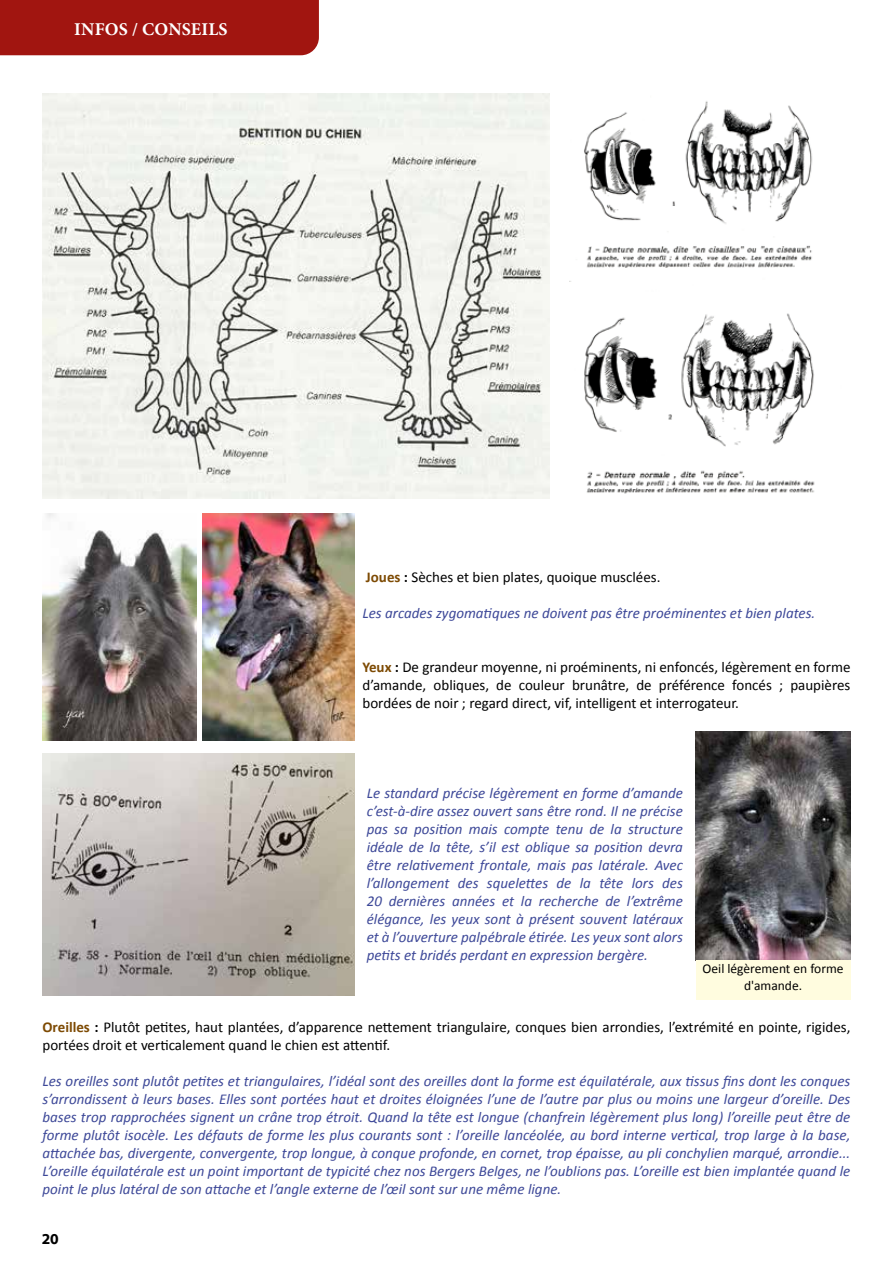
<style>
.page{position:relative;width:893px;height:1263px;background:#fff}
.page>*{position:absolute;margin:0;border:0;box-sizing:border-box;transform-origin:0 0}
.t1{font:700 18px "Minion Pro";letter-spacing:.01em;color:#fff}
.t2{font:italic 15px/18px "Calibri";color:#3d4898;text-align:justify}
.t3{font:15px/18px "Calibri";color:#000;text-align:justify}
.t4{font:700 15px "Myriad Web Pro";color:#000}
.t5{font:13.5px/16.5px "Calibri";color:#000;text-align:center}
.s1{font-weight:700;color:#7d4a03}
.s2{font-weight:700}
</style>
<div class="page">
<div style="left:0;top:0;width:319px;height:55px;background:#a11510"></div>
<img style="left:43px;top:94px;width:507px;height:404px">
<img style="left:569px;top:101px;width:246px;height:393px">
<img style="left:43px;top:513px;width:154px;height:228px">
<img style="left:202px;top:513px;width:152px;height:228px">
<img style="left:696px;top:732px;width:154px;height:228px">
<img style="left:43px;top:753px;width:311px;height:242px">
<div style="left:696px;top:960px;width:154px;height:39px;background:#fffcdf"></div>
<p class="t1" style="left:74px;top:17px;width:155px">INFOS / CONSEILS</p>
<p class="t3" style="left:366px;top:568px;width:296px"><span class="s1">Joues</span> <span class="s2">:</span> Sèches et bien plates, quoique musclées.</p>
<p class="t2" style="left:362px;top:603px;width:454px">Les arcades zygomatiques ne doivent pas être proéminentes et bien plates.</p>
<p class="t3" style="left:362px;top:658px;width:489px"><span class="s1">Yeux</span> <span class="s2">:</span> De grandeur moyenne, ni proéminents, ni enfoncés, légèrement en forme d’amande, obliques, de couleur brunâtre, de préférence foncés ; paupières bordées de noir ; regard direct, vif, intelligent et interrogateur.</p>
<p class="t2" style="left:367px;top:783px;width:318px">Le standard précise légèrement en forme d’amande c’est-à-dire assez ouvert sans être rond. Il ne précise pas sa position mais compte tenu de la structure idéale de la tête, s’il est oblique sa position devra être relativement frontale, mais pas latérale. Avec l’allongement des squelettes de la tête lors des 20 dernières années et la recherche de l’extrême élégance, les yeux sont à présent souvent latéraux et à l’ouverture palpébrale étirée. Les yeux sont alors petits et bridés perdant en expression bergère.</p>
<p class="t5" style="left:703px;top:960px;width:143px">Oeil légèrement en forme d'amande.</p>
<p class="t3" style="left:43px;top:1018px;width:809px"><span class="s1">Oreilles</span> <span class="s2">:</span> Plutôt petites, haut plantées, d’apparence nettement triangulaire, conques bien arrondies, l’extrémité en pointe, rigides, portées droit et verticalement quand le chien est attentif.</p>
<p class="t2" style="left:43px;top:1071px;width:809px">Les oreilles sont plutôt petites et triangulaires, l’idéal sont des oreilles dont la forme est équilatérale, aux tissus fins dont les conques s’arrondissent à leurs bases. Elles sont portées haut et droites éloignées l’une de l’autre par plus ou moins une largeur d’oreille. Des bases trop rapprochées signent un crâne trop étroit. Quand la tête est longue (chanfrein légèrement plus long) l’oreille peut être de forme plutôt isocèle. Les défauts de forme les plus courants sont : l’oreille lancéolée, au bord interne vertical, trop large à la base, attachée bas, divergente, convergente, trop longue, à conque profonde, en cornet, trop épaisse, au pli conchylien marqué, arrondie...<br>L’oreille équilatérale est un point important de typicité chez nos Bergers Belges, ne l’oublions pas. L’oreille est bien implantée quand le point le plus latéral de son attache et l’angle externe de l’œil sont sur une même ligne.</p>
<p class="t4" style="left:42px;top:1230px;width:19px">20</p>
</div>
